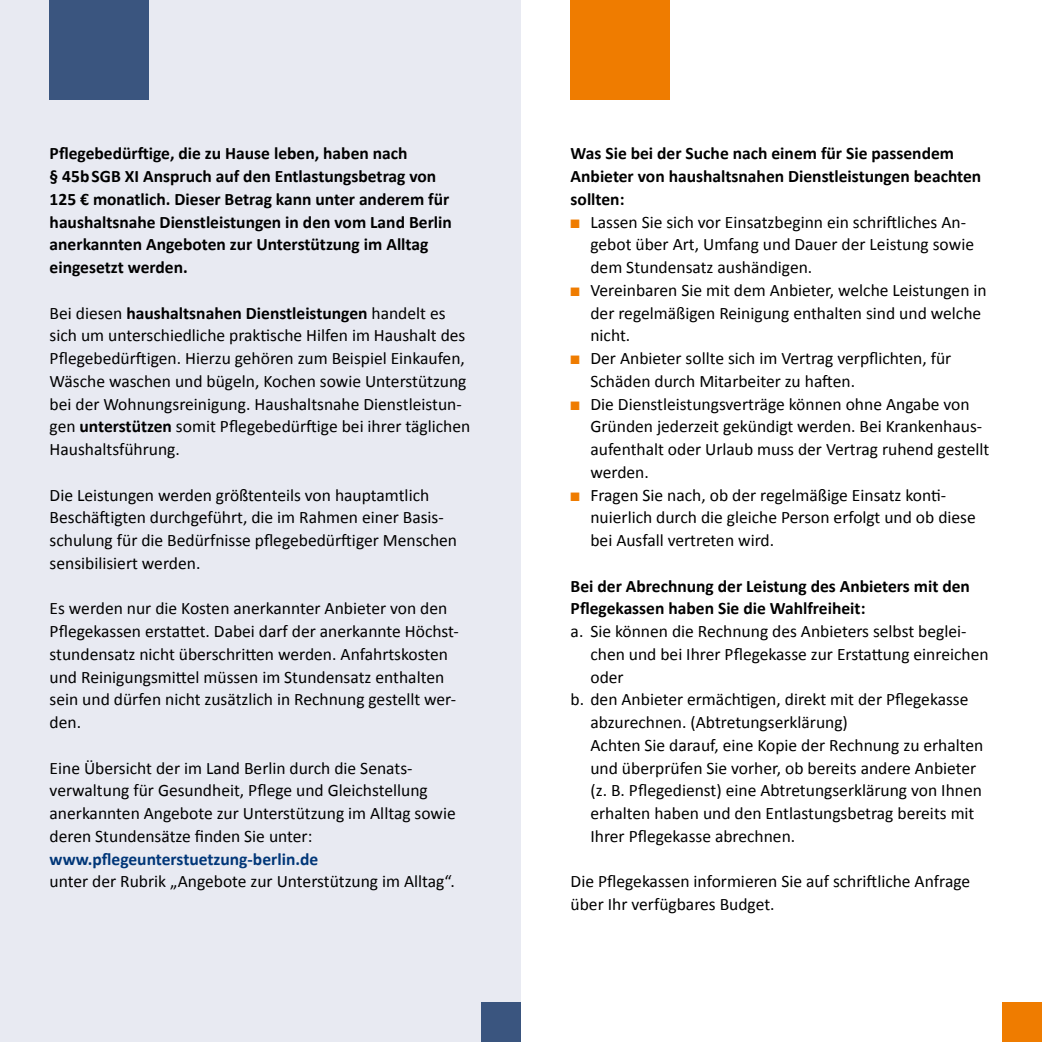
<style>
.page{position:relative;width:1042px;height:1042px;background:#fff}
.page>*{position:absolute;margin:0;border:0;box-sizing:border-box;transform-origin:0 0}
.t1{font:17.5px/22.8px "Calibri";color:#000}
.t2{font:700 17.5px/22.8px "Calibri";color:#000}
.t3{font:700 17.5px "Calibri";color:#003678}
.s1{font-weight:700}
.s2{color:#ef7c00}
</style>
<div class="page">
<div style="left:0;top:0;width:521px;height:1042px;background:#e8eaf2"></div>
<div style="left:50px;top:0;width:99px;height:99px;background:#3a557f"></div>
<div style="left:570px;top:0;width:100px;height:99px;background:#ef7c00"></div>
<div style="left:481px;top:1002px;width:40px;height:40px;background:#3a557f"></div>
<div style="left:1002px;top:1002px;width:40px;height:40px;background:#ef7c00"></div>
<p class="t2" style="left:50px;top:141px;width:404px">Pflegebedürftige, die zu Hause leben, haben nach<br>§ 45bSGB XI Anspruch auf den Entlastungsbetrag von 125 € monatlich. Dieser Betrag kann unter anderem für haushaltsnahe Dienstleistungen in den vom Land Berlin anerkannten Angeboten zur Unterstützung im Alltag eingesetzt werden.</p>
<p class="t1" style="left:50px;top:300px;width:422px">Bei diesen <span class="s1">haushaltsnahen Dienstleistungen</span> handelt es sich um unterschiedliche praktische Hilfen im Haushalt des Pflegebedürftigen. Hierzu gehören zum Beispiel Einkaufen, Wäsche waschen und bügeln, Kochen sowie Unterstützung bei der Wohnungsreinigung. Haushaltsnahe Dienstleistun&shy;gen <span class="s1">unterstützen</span> somit Pflegebedürftige bei ihrer täglichen Haushaltsführung.</p>
<p class="t1" style="left:50px;top:482px;width:409px">Die Leistungen werden größtenteils von hauptamtlich Beschäftigten durchgeführt, die im Rahmen einer Basis&shy;schulung für die Bedürfnisse pflegebedürftiger Menschen sensibilisiert werden.</p>
<p class="t1" style="left:50px;top:596px;width:411px">Es werden nur die Kosten anerkannter Anbieter von den Pflegekassen erstattet. Dabei darf der anerkannte Höchst&shy;stundensatz nicht überschritten werden. Anfahrtskosten und Reinigungsmittel müssen im Stundensatz enthalten sein und dürfen nicht zusätzlich in Rechnung gestellt wer&shy;den.</p>
<p class="t1" style="left:50px;top:755px;width:408px">Eine Übersicht der im Land Berlin durch die Senats&shy;verwaltung für Gesundheit, Pflege und Gleichstellung anerkannten Angebote zur Unterstützung im Alltag sowie deren Stundensätze finden Sie unter:</p>
<p class="t3" style="left:50px;top:848px;width:270px">www.pflegeunterstuetzung-berlin.de</p>
<p class="t1" style="left:50px;top:869px;width:407px">unter der Rubrik „Angebote zur Unterstützung im Alltag“.</p>
<p class="t2" style="left:570px;top:141px;width:412px">Was Sie bei der Suche nach einem für Sie passendem<br>Anbieter von haushaltsnahen Dienstleistungen beachten sollten:</p>
<p class="t1" style="left:590px;top:209px;width:385px;text-indent:-20px"><span class="s2">■</span> Lassen Sie sich vor Einsatzbeginn ein schriftliches An&shy;gebot über Art, Umfang und Dauer der Leistung sowie dem Stundensatz aushändigen.</p>
<p class="t1" style="left:590px;top:278px;width:398px;text-indent:-20px"><span class="s2">■</span> Vereinbaren Sie mit dem Anbieter, welche Leistungen in der regelmäßigen Reinigung enthalten sind und welche nicht.</p>
<p class="t1" style="left:590px;top:346px;width:362px;text-indent:-20px"><span class="s2">■</span> Der Anbieter sollte sich im Vertrag verpflichten, für<br>Schäden durch Mitarbeiter zu haften.</p>
<p class="t1" style="left:590px;top:391px;width:400px;text-indent:-20px"><span class="s2">■</span> Die Dienstleistungsverträge können ohne Angabe von Gründen jederzeit gekündigt werden. Bei Krankenhaus&shy;aufenthalt oder Urlaub muss der Vertrag ruhend gestellt werden.</p>
<p class="t1" style="left:590px;top:482px;width:387px;text-indent:-20px"><span class="s2">■</span> Fragen Sie nach, ob der regelmäßige Einsatz konti&shy;nuierlich durch die gleiche Person erfolgt und ob diese bei Ausfall vertreten wird.</p>
<p class="t2" style="left:570px;top:573px;width:401px">Bei der Abrechnung der Leistung des Anbieters mit den<br>Pflegekassen haben Sie die Wahlfreiheit:</p>
<p class="t1" style="left:570px;top:619px;width:397px">a. Sie können die Rechnung des Anbieters selbst beglei-</p>
<p class="t1" style="left:590px;top:642px;width:400px">chen und bei Ihrer Pflegekasse zur Erstattung einreichen</p>
<p class="t1" style="left:590px;top:664px;width:35px">oder</p>
<p class="t1" style="left:570px;top:687px;width:399px">b. den Anbieter ermächtigen, direkt mit der Pflegekasse</p>
<p class="t1" style="left:590px;top:710px;width:259px">abzurechnen. (Abtretungserklärung)</p>
<p class="t1" style="left:590px;top:733px;width:394px">Achten Sie darauf, eine Kopie der Rechnung zu erhalten</p>
<p class="t1" style="left:590px;top:755px;width:387px">und überprüfen Sie vorher, ob bereits andere Anbieter</p>
<p class="t1" style="left:590px;top:778px;width:393px">(z. B. Pflegedienst) eine Abtretungserklärung von Ihnen</p>
<p class="t1" style="left:590px;top:801px;width:385px">erhalten haben und den Entlastungsbetrag bereits mit</p>
<p class="t1" style="left:590px;top:824px;width:206px">Ihrer Pflegekasse abrechnen.</p>
<p class="t1" style="left:570px;top:869px;width:401px">Die Pflegekassen informieren Sie auf schriftliche Anfrage über Ihr verfügbares Budget.</p>
</div>
